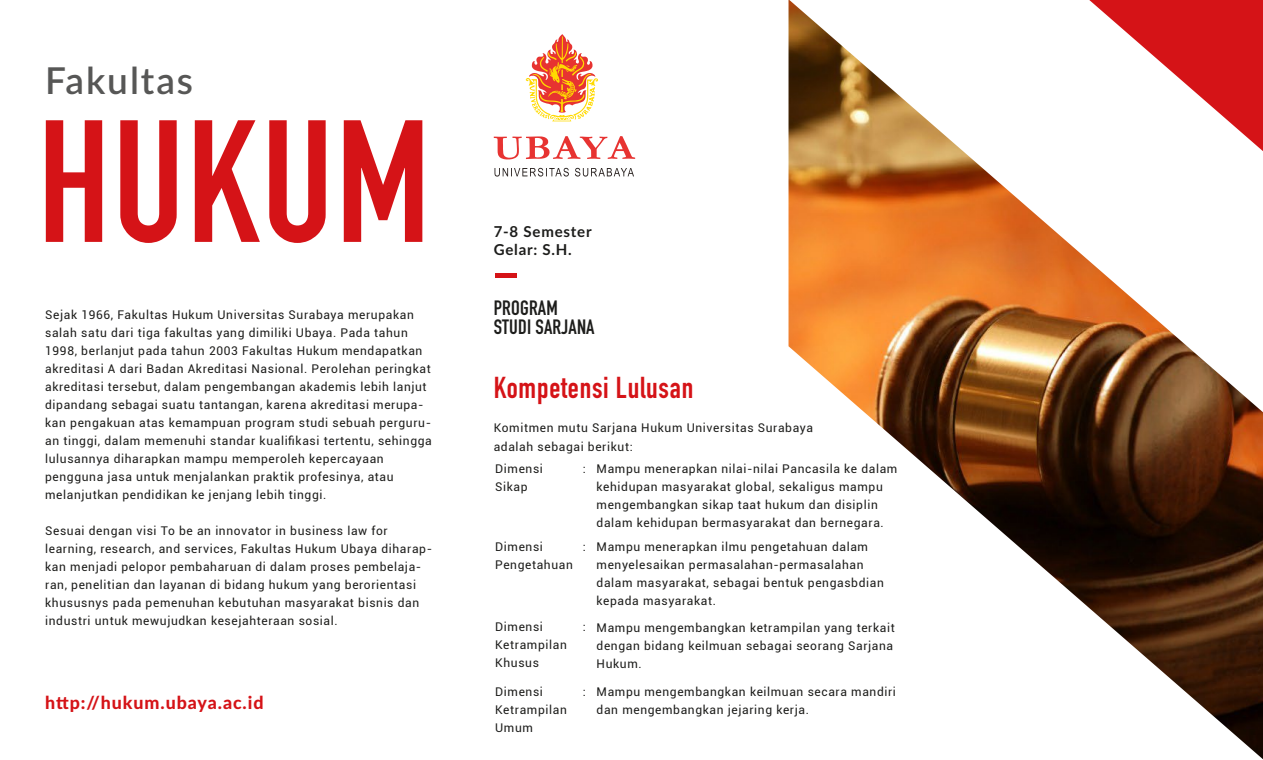
<style>
.page{position:relative;width:1263px;height:760px;background:#fff}
.page>*{position:absolute;margin:0;border:0;box-sizing:border-box;transform-origin:0 0}
.t1{font:700 170.85px "DIN Condensed";letter-spacing:.01em;color:#d51317}
.t2{font:600 37.05px "Lato";letter-spacing:.05em;color:#575756}
.t3{font:700 29.85px "DIN Condensed";letter-spacing:.025em;color:#d51317}
.t4{font:700 20.4px/19.5px "DIN Condensed";letter-spacing:.01em;color:#1d1d1b}
.t5{font:800 17.85px "Lato";letter-spacing:.05em;color:#d51317}
.t6{font:700 15px/18px "Lato";letter-spacing:.05em;color:#1d1d1b}
.t7{font:12px/18px "Roboto";letter-spacing:.05em;color:#1d1d1b}
</style>
<div class="page">
<img style="left:788px;top:0;width:475px;height:759px">
<svg style="left:1089px;top:0;width:174px;height:151px"></svg>
<div style="left:495px;top:273px;width:21px;height:5px;background:#d51317"></div>
<svg style="left:494px;top:136px;width:141px;height:24px"></svg>
<svg style="left:494px;top:168px;width:75px;height:9px"></svg>
<svg style="left:575px;top:168px;width:59px;height:9px"></svg>
<svg style="left:526px;top:34px;width:72px;height:87px"></svg>
<h2 class="t2" style="left:45px;top:54px;width:149px">Fakultas</h2>
<h1 class="t1" style="left:38px;top:67px;width:394px">HUKUM</h1>
<p class="t7" style="left:45px;top:305px;width:388px">Sejak 1966, Fakultas Hukum Universitas Surabaya merupakan salah satu dari tiga fakultas yang dimiliki Ubaya. Pada tahun 1998, berlanjut pada tahun 2003 Fakultas Hukum mendapatkan akreditasi A dari Badan Akreditasi Nasional. Perolehan peringkat akreditasi tersebut, dalam pengembangan akademis lebih lanjut dipandang sebagai suatu tantangan, karena akreditasi merupa&shy;kan pengakuan atas kemampuan program studi sebuah perguru&shy;an tinggi, dalam memenuhi standar kualifikasi tertentu, sehingga lulusannya diharapkan mampu memperoleh kepercayaan pengguna jasa untuk menjalankan praktik profesinya, atau melanjutkan pendidikan ke jenjang lebih tinggi.</p>
<p class="t7" style="left:45px;top:521px;width:388px">Sesuai dengan visi To be an innovator in business law for learning, research, and services, Fakultas Hukum Ubaya diharap&shy;kan menjadi pelopor pembaharuan di dalam proses pembelaja&shy;ran, penelitian dan layanan di bidang hukum yang berorientasi khususnys pada pemenuhan kebutuhan masyarakat bisnis dan industri untuk mewujudkan kesejahteraan sosial.</p>
<h3 class="t5" style="left:45px;top:689px;width:220px">http://hukum.ubaya.ac.id</h3>
<p class="t6" style="left:494px;top:222px;width:99px">7-8 Semester<br>Gelar: S.H.</p>
<h3 class="t4" style="left:494px;top:298px;width:102px">PROGRAM<br>STUDI SARJANA</h3>
<h3 class="t3" style="left:494px;top:368px;width:201px">Kompetensi Lulusan</h3>
<p class="t7" style="left:494px;top:419px;width:321px">Komitmen mutu Sarjana Hukum Universitas Surabaya adalah sebagai berikut:</p>
<p class="t7" style="left:495px;top:459px;width:49px">Dimensi<br>Sikap</p>
<p class="t7" style="left:583px;top:459px;width:316px;text-align:center">: Mampu menerapkan nilai-nilai Pancasila ke dalam kehidupan masyarakat global, sekaligus mampu mengembangkan sikap taat hukum dan disiplin dalam kehidupan bermasyarakat dan bernegara.</p>
<p class="t7" style="left:495px;top:537px;width:79px">Dimensi<br>Pengetahuan</p>
<p class="t7" style="left:597px;top:538px;width:289px;text-indent:-14px">: Mampu menerapkan ilmu pengetahuan dalam menyelesaikan permasalahan-permasalahan dalam masyarakat, sebagai bentuk pengasbdian kepada masyarakat.</p>
<p class="t7" style="left:495px;top:618px;width:73px">Dimensi<br>Ketrampilan<br>Khusus</p>
<p class="t7" style="left:597px;top:618px;width:300px;text-indent:-14px">: Mampu mengembangkan ketrampilan yang terkait dengan bidang keilmuan sebagai seorang Sarjana<br>Hukum.</p>
<p class="t7" style="left:495px;top:682px;width:73px">Dimensi<br>Ketrampilan<br>Umum</p>
<p class="t7" style="left:597px;top:682px;width:301px;text-indent:-14px">: Mampu mengembangkan keilmuan secara mandiri dan mengembangkan jejaring kerja.</p>
</div>
